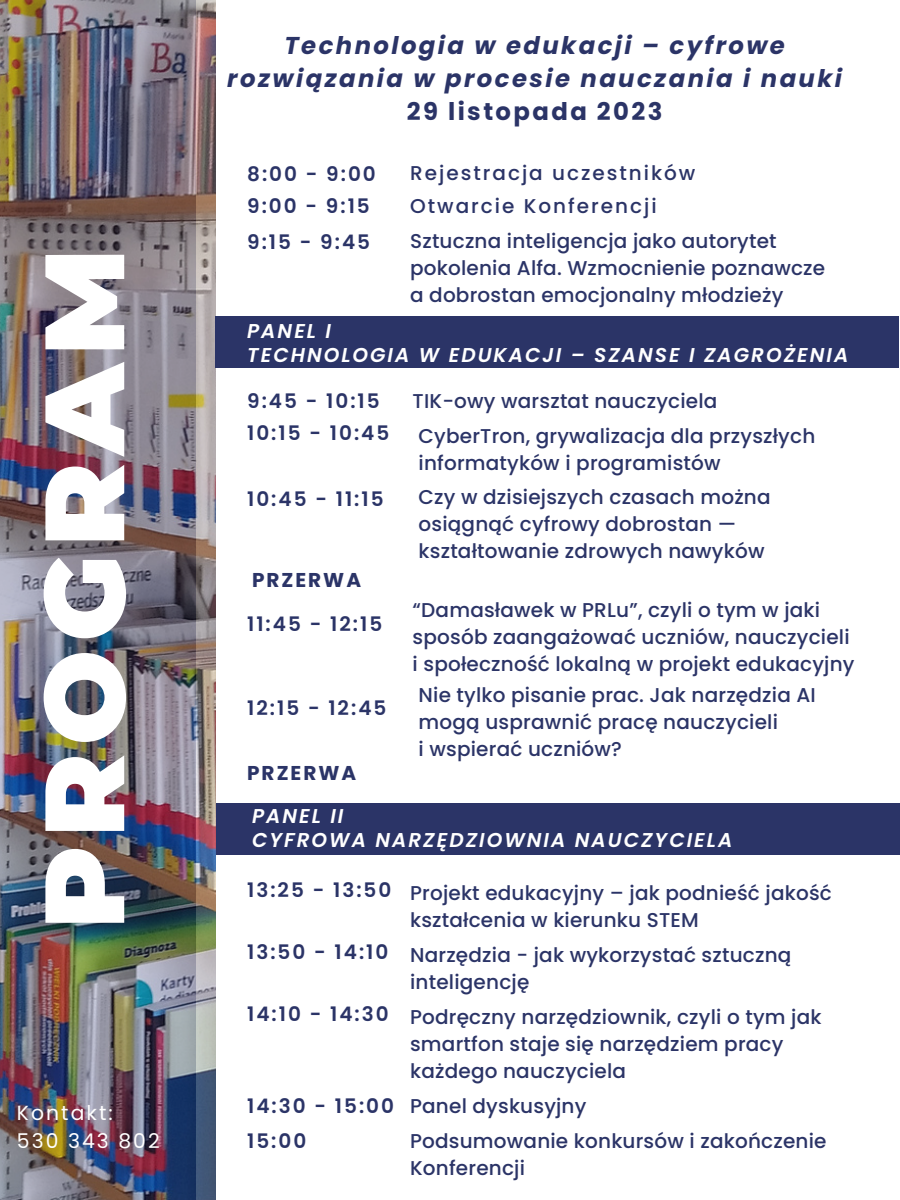
<style>
.page{position:relative;width:900px;height:1200px;background:#fff}
.page>*{position:absolute;margin:0;border:0;box-sizing:border-box;transform-origin:0 0}
.t1{font:900 112.6px "Montserrat";letter-spacing:.075em;color:#fff}
.t2{font:italic 700 24.4px/33px "Poppins";letter-spacing:.1em;color:#2b3467;text-align:center}
.t3{font:700 24.4px "Poppins";letter-spacing:.1em;color:#2b3467}
.t4{font:20.4px "Poppins";letter-spacing:.1em;color:#fff}
.t5{font:500 20px/27px "Poppins";letter-spacing:.01em;color:#2b3467}
.t6{font:600 20px "Poppins";letter-spacing:.1em;color:#2b3467}
.t7{font:italic 600 20px "Poppins";letter-spacing:.1em;color:#fff}
.t8{font:500 20px "Poppins";letter-spacing:.1em;color:#2b3467}
.t9{font:700 20px "Poppins";letter-spacing:.1em;color:#2b3467}
</style>
<div class="page">
<img style="left:0;top:0;width:215px;height:1200px">
<div style="left:216px;top:316px;width:683px;height:52px;background:#2b3467"></div>
<div style="left:217px;top:804px;width:683px;height:51px;background:#2b3467"></div>
<p class="t1" style="left:15px;top:929px;width:682px;rotate:-90deg">PROGRAM</p>
<p class="t4" style="left:17px;top:1099px;width:97px">Kontakt:</p>
<p class="t4" style="left:17px;top:1126px;width:144px">530 343 802</p>
<p class="t2" style="left:227px;top:29px;width:616px">Technologia w edukacji – cyfrowe rozwiązania w procesie nauczania i nauki</p>
<p class="t3" style="left:407px;top:94px;width:257px">29 listopada 2023</p>
<p class="t6" style="left:247px;top:160px;width:130px">8:00 - 9:00</p>
<p class="t8" style="left:410px;top:159px;width:287px">Rejestracja uczestników</p>
<p class="t6" style="left:247px;top:192px;width:124px">9:00 - 9:15</p>
<p class="t6" style="left:247px;top:228px;width:124px">9:15 - 9:45</p>
<p class="t7" style="left:247px;top:317px;width:85px">PANEL I</p>
<p class="t8" style="left:410px;top:192px;width:248px">Otwarcie Konferencji</p>
<p class="t5" style="left:410px;top:227px;width:417px">Sztuczna inteligencja jako autorytet pokolenia Alfa. Wzmocnienie poznawcze</p>
<p class="t5" style="left:410px;top:281px;width:375px">a dobrostan emocjonalny młodzieży</p>
<p class="t7" style="left:247px;top:341px;width:603px">TECHNOLOGIA W EDUKACJI – SZANSE I ZAGROŻENIA</p>
<p class="t6" style="left:247px;top:387px;width:134px">9:45 - 10:15</p>
<p class="t5" style="left:413px;top:388px;width:306px">TIK-owy warsztat nauczyciela</p>
<p class="t6" style="left:247px;top:419px;width:144px">10:15 - 10:45</p>
<p class="t5" style="left:419px;top:423px;width:398px">CyberTron, grywalizacja dla przyszłych informatyków i programistów</p>
<p class="t6" style="left:247px;top:485px;width:138px">10:45 - 11:15</p>
<p class="t5" style="left:419px;top:483px;width:354px">Czy w dzisiejszych czasach można osiągnąć cyfrowy dobrostan — kształtowanie zdrowych nawyków</p>
<p class="t9" style="left:252px;top:566px;width:111px">PRZERWA</p>
<p class="t6" style="left:247px;top:610px;width:137px">11:45 - 12:15</p>
<p class="t5" style="left:413px;top:650px;width:443px">i społeczność lokalną w projekt edukacyjny</p>
<p class="t5" style="left:413px;top:596px;width:439px">“Damasławek w PRLu”, czyli o tym w jaki sposób zaangażować uczniów, nauczycieli</p>
<p class="t6" style="left:247px;top:694px;width:141px">12:15 - 12:45</p>
<p class="t9" style="left:247px;top:759px;width:111px">PRZERWA</p>
<p class="t7" style="left:252px;top:802px;width:93px">PANEL II</p>
<p class="t5" style="left:419px;top:682px;width:399px">Nie tylko pisanie prac. Jak narzędzia AI mogą usprawnić pracę nauczycieli</p>
<p class="t5" style="left:419px;top:736px;width:205px">i wspierać uczniów?</p>
<p class="t7" style="left:252px;top:826px;width:482px">CYFROWA NARZĘDZIOWNIA NAUCZYCIELA</p>
<p class="t6" style="left:247px;top:876px;width:146px">13:25 - 13:50</p>
<p class="t5" style="left:410px;top:879px;width:423px">Projekt edukacyjny – jak podnieść jakość kształcenia w kierunku STEM</p>
<p class="t6" style="left:247px;top:938px;width:143px">13:50 - 14:10</p>
<p class="t5" style="left:410px;top:941px;width:383px">Narzędzia - jak wykorzystać sztuczną inteligencję</p>
<p class="t6" style="left:247px;top:1000px;width:143px">14:10 - 14:30</p>
<p class="t5" style="left:410px;top:1003px;width:413px">Podręczny narzędziownik, czyli o tym jak smartfon staje się narzędziem pracy każdego nauczyciela</p>
<p class="t6" style="left:247px;top:1092px;width:148px">14:30 - 15:00</p>
<p class="t5" style="left:410px;top:1092px;width:178px">Panel dyskusyjny</p>
<p class="t6" style="left:247px;top:1127px;width:61px">15:00</p>
<p class="t5" style="left:410px;top:1127px;width:418px">Podsumowanie konkursów i zakończenie<br>Konferencji</p>
</div>
